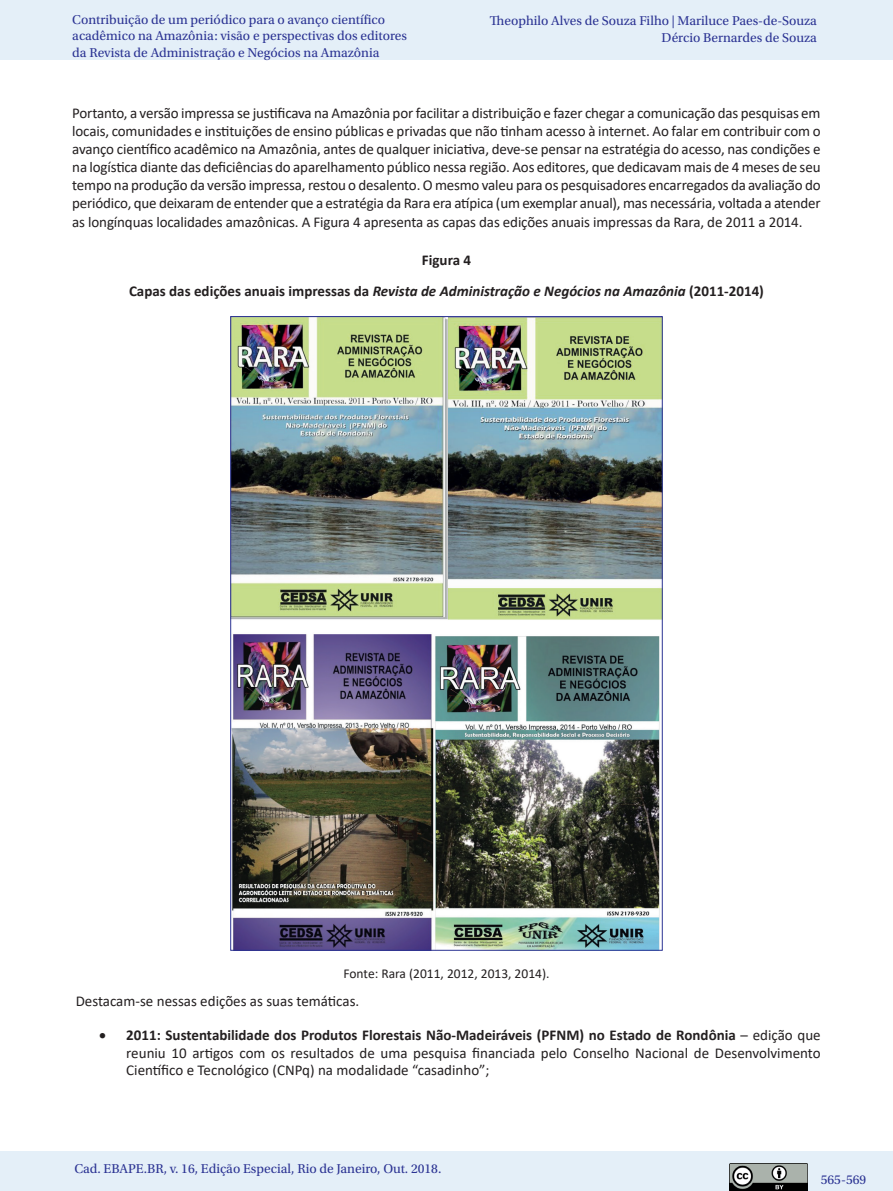
<style>
.page{position:relative;width:893px;height:1191px;background:#fff}
.page>*{position:absolute;margin:0;border:0;box-sizing:border-box;transform-origin:0 0}
._06_0_texto{font:15px/18px "Calibri";letter-spacing:-.01em;color:#231f20;text-align:justify}
._08_2_tabela_titulo{font:700 15px "Calibri";color:#231f20}
.t1{font:13.5px/16.5px "Utopia Std";color:#2b3393}
._00__fonte_legenda_f{font:13.5px "Calibri";color:#231f20}
.s1{font-style:italic}
.s2{font-weight:700}
</style>
<div class="page">
<div style="left:0;top:1151px;width:893px;height:40px;background:#e4eff8"></div>
<img style="left:730px;top:1163px;width:77px;height:27px">
<div style="left:0;top:0;width:893px;height:60px;background:#e4eff8"></div>
<img style="left:232px;top:318px;width:429px;height:630px">
<p class="t1" style="left:72px;top:11px;width:336px">Contribuição de um periódico para o avanço científico acadêmico na Amazônia: visão e perspectivas dos editores da Revista de Administração e Negócios na Amazônia</p>
<p class="t1" style="left:490px;top:13px;width:329px;text-align:right">Theophilo Alves de Souza Filho | Mariluce Paes-de-Souza<br>Dércio Bernardes de Souza</p>
<p class="_06_0_texto" style="left:72px;top:103px;width:750px">Portanto, a versão impressa se justificava na Amazônia por facilitar a distribuição e fazer chegar a comunicação das pesquisas em locais, comunidades e instituições de ensino públicas e privadas que não tinham acesso à internet. Ao falar em contribuir com o avanço científico acadêmico na Amazônia, antes de qualquer iniciativa, deve-se pensar na estratégia do acesso, nas condições e na logística diante das deficiências do aparelhamento público nessa região. Aos editores, que dedicavam mais de 4 meses de seu tempo na produção da versão impressa, restou o desalento. O mesmo valeu para os pesquisadores encarregados da avaliação do periódico, que deixaram de entender que a estratégia da Rara era atípica (um exemplar anual), mas necessária, voltada a atender</p>
<p class="_06_0_texto" style="left:72px;top:213px;width:732px">as longínquas localidades amazônicas. A Figura 4 apresenta as capas das edições anuais impressas da Rara, de 2011 a 2014.</p>
<p class="_08_2_tabela_titulo" style="left:422px;top:249px;width:51px">Figura 4</p>
<p class="_08_2_tabela_titulo" style="left:129px;top:280px;width:636px">Capas das edições anuais impressas da <span class="s1">Revista de Administração e Negócios na Amazônia</span> (2011-2014)</p>
<p class="_00__fonte_legenda_f" style="left:343px;top:964px;width:207px">Fonte: Rara (2011, 2012, 2013, 2014).</p>
<p class="_06_0_texto" style="left:76px;top:991px;width:285px">Destacam-se nessas edições as suas temáticas.</p>
<p class="_06_0_texto" style="left:126px;top:1026px;width:696px;line-height:17.2px;text-indent:-27px">• <span class="s2">2011: Sustentabilidade dos Produtos Florestais Não-Madeiráveis (PFNM) no Estado de Rondônia</span> – edição que reuniu 10 artigos com os resultados de uma pesquisa financiada pelo Conselho Nacional de Desenvolvimento Científico e Tecnológico (CNPq) na modalidade “casadinho”;</p>
<p class="t1" style="left:74px;top:1160px;width:369px">Cad. EBAPE.BR, v. 16, Edição Especial, Rio de Janeiro, Out. 2018.</p>
<p class="t1" style="left:821px;top:1171px;width:47px">565-569</p>
</div>
